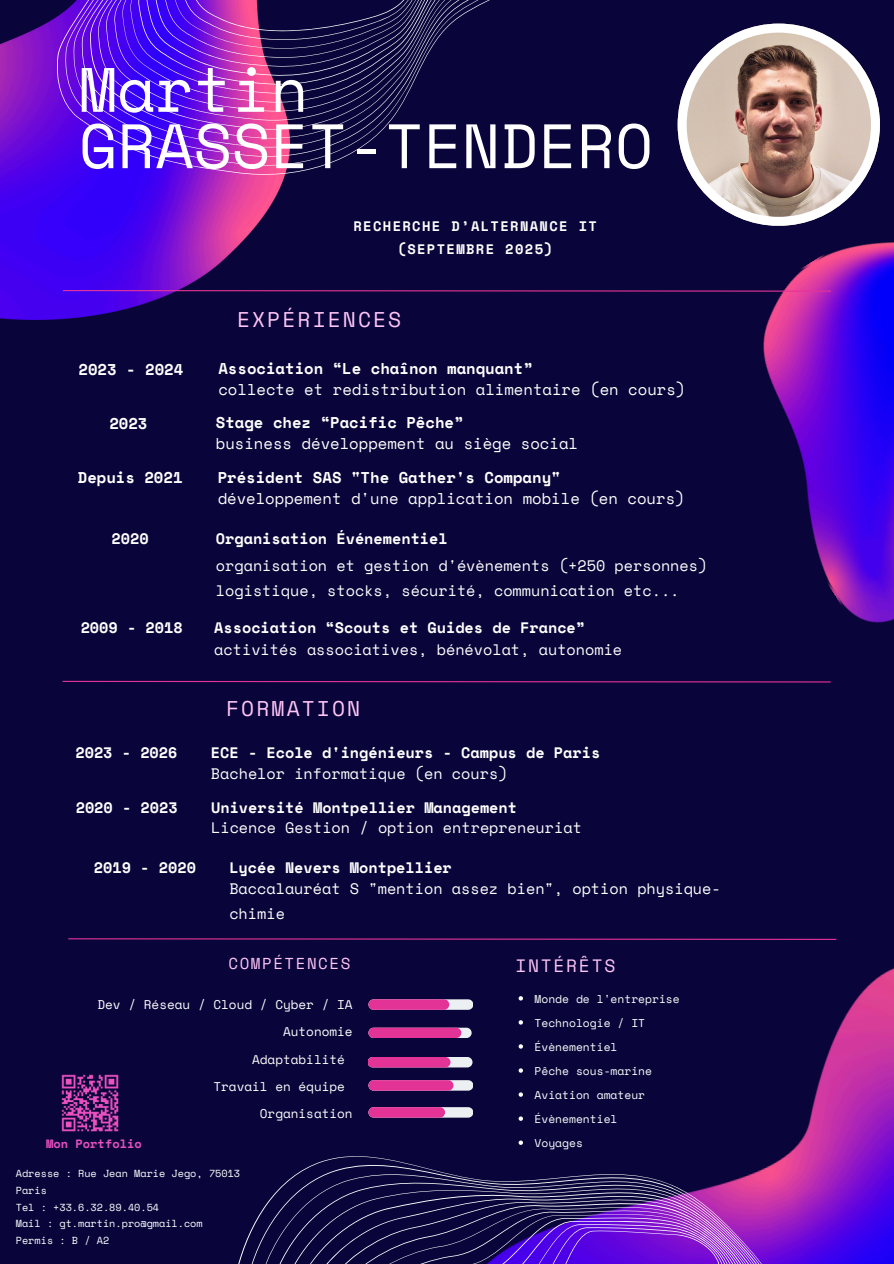
<style>
.page{position:relative;width:894px;height:1264px;background:#fff}
.page>*{position:absolute;margin:0;border:0;box-sizing:border-box;transform-origin:0 0}
.t1{font:62.55px/56.4px "Space Mono";color:#fff}
.t2{font:21.3px "Space Mono";letter-spacing:.1em;color:#ffc5f6}
.t3{font:17.85px "Space Mono";letter-spacing:.1em;color:#ffc5f6}
.t4{font:15.75px "Space Mono";letter-spacing:.1em;color:#ffc5f6}
.t5{font:15.6px "Space Mono";color:#fff}
.t6{font:700 15.6px "Space Mono";color:#fff}
.t7{font:15.15px/25.2px "Space Mono";color:#fff}
.t8{font:700 15.15px "Space Mono";color:#fff}
.t9{font:700 13.8px "Space Mono";letter-spacing:.1em;color:#fff}
.t10{font:12.6px "Space Mono";color:#fff}
.t11{font:700 12px "Space Mono";color:#ea50c1}
.t12{font:11.25px "Space Mono";color:#fff}
.t13{font:10.2px/17px "Space Mono";color:#fff}
</style>
<div class="page">
<div style="left:0;top:0;width:893px;height:1263px;background:#09053a"></div>
<img style="left:0;top:277px;width:201px;height:43px">
<img style="left:394px;top:968px;width:499px;height:295px">
<img style="left:763px;top:242px;width:130px;height:381px">
<svg style="left:0;top:0;width:490px;height:277px"></svg>
<svg style="left:238px;top:1038px;width:597px;height:225px"></svg>
<div style="left:368px;top:999px;width:105px;height:10px;background:#edf0f2;border-radius:5px"></div>
<div style="left:368px;top:999px;width:81px;height:10px;background:#e43397;border-radius:5px"></div>
<div style="left:368px;top:1027px;width:103px;height:11px;background:#edf0f2;border-radius:5px"></div>
<div style="left:368px;top:1027px;width:93px;height:11px;background:#e43397;border-radius:5px"></div>
<div style="left:367px;top:1056px;width:105px;height:11px;background:#edf0f2;border-radius:5px"></div>
<div style="left:367px;top:1056px;width:83px;height:11px;background:#e43397;border-radius:5px"></div>
<div style="left:368px;top:1080px;width:105px;height:10px;background:#edf0f2;border-radius:5px"></div>
<div style="left:368px;top:1080px;width:85px;height:10px;background:#e43397;border-radius:5px"></div>
<div style="left:368px;top:1107px;width:105px;height:10px;background:#edf0f2;border-radius:5px"></div>
<div style="left:368px;top:1107px;width:77px;height:10px;background:#e43397;border-radius:5px"></div>
<svg style="left:68px;top:938px;width:769px;height:2px;background:#841e6e"></svg>
<svg style="left:62px;top:680px;width:769px;height:3px"></svg>
<svg style="left:62px;top:289px;width:769px;height:3px"></svg>
<svg style="left:677px;top:24px;width:202px;height:202px"></svg>
<img style="left:61px;top:1074px;width:58px;height:58px">
<svg style="left:518px;top:996px;width:5px;height:4px"></svg>
<svg style="left:518px;top:1020px;width:5px;height:4px"></svg>
<svg style="left:518px;top:1044px;width:5px;height:4px"></svg>
<svg style="left:518px;top:1068px;width:5px;height:4px"></svg>
<svg style="left:518px;top:1092px;width:5px;height:4px"></svg>
<svg style="left:518px;top:1116px;width:5px;height:4px"></svg>
<svg style="left:518px;top:1140px;width:5px;height:4px"></svg>
<p class="t1" style="left:79px;top:60px;width:575px">Martin<br>GRASSET-TENDERO</p>
<h5 class="t9" style="left:353px;top:215px;width:245px">RECHERCHE D’ALTERNANCE IT</h5>
<h5 class="t9" style="left:397px;top:238px;width:157px">(SEPTEMBRE 2025)</h5>
<h6 class="t2" style="left:237px;top:303px;width:166px">EXPÉRIENCES</h6>
<p class="t6" style="left:79px;top:357px;width:106px">2023 - 2024</p>
<p class="t6" style="left:218px;top:357px;width:316px">Association “Le chaînon manquant”</p>
<p class="t5" style="left:218px;top:377px;width:468px">collecte et redistribution alimentaire (en cours)</p>
<p class="t6" style="left:109px;top:411px;width:40px">2023</p>
<p class="t6" style="left:216px;top:410px;width:249px">Stage chez “Pacific Pêche”</p>
<p class="t5" style="left:216px;top:431px;width:363px">business développement au siège social</p>
<h6 class="t6" style="left:78px;top:466px;width:106px">Depuis 2021</h6>
<p class="t6" style="left:217px;top:465px;width:344px">Président SAS "The Gather's Company"</p>
<h2 class="t5" style="left:217px;top:486px;width:468px">développement d'une application mobile (en cours)</h2>
<p class="t8" style="left:111px;top:527px;width:39px">2020</p>
<p class="t8" style="left:216px;top:527px;width:233px">Organisation Événementiel</p>
<p class="t7" style="left:216px;top:552px;width:492px">organisation et gestion d'évènements (+250 personnes) logistique, stocks, sécurité , communication etc...</p>
<h2 class="t8" style="left:81px;top:616px;width:103px">2009 - 2018</h2>
<h5 class="t8" style="left:214px;top:616px;width:372px">Association “Scouts et Guides de France”</h5>
<h5 class="t7" style="left:214px;top:636px;width:409px">activités associatives, bénévolat, autonomie</h5>
<h5 class="t2" style="left:226px;top:692px;width:135px">FORMATION</h5>
<p class="t8" style="left:75px;top:741px;width:103px">2023 - 2026</p>
<p class="t8" style="left:211px;top:741px;width:391px">ECE - Ecole d'ingénieurs - Campus de Paris</p>
<h4 class="t7" style="left:211px;top:760px;width:298px">Bachelor informatique (en cours)</h4>
<h5 class="t8" style="left:76px;top:796px;width:103px">2020 - 2023</h5>
<h5 class="t8" style="left:211px;top:795px;width:307px">Université Montpellier Management</h5>
<h6 class="t7" style="left:211px;top:814px;width:372px">Licence Gestion / option entrepreneuriat</h6>
<h6 class="t8" style="left:94px;top:856px;width:103px">2019 - 2020</h6>
<h5 class="t8" style="left:229px;top:856px;width:224px">Lycée Nevers Montpellier</h5>
<h5 class="t7" style="left:229px;top:875px;width:492px">Baccalauréat S "mention assez bien", option physique&shy;chimie</h5>
<h5 class="t4" style="left:228px;top:951px;width:123px">COMPÉTENCES</h5>
<h5 class="t3" style="left:515px;top:952px;width:101px">INTÉRÊTS</h5>
<h6 class="t10" style="left:97px;top:994px;width:257px">Dev / Réseau / Cloud / Cyber / IA</h6>
<h5 class="t10" style="left:283px;top:1022px;width:71px">Autonomie</h5>
<h5 class="t10" style="left:252px;top:1049px;width:94px">Adaptabilité</h5>
<h6 class="t10" style="left:213px;top:1076px;width:133px">Travail en équipe</h6>
<p class="t10" style="left:260px;top:1104px;width:94px">Organisation</p>
<p class="t12" style="left:534px;top:990px;width:147px">Monde de l'entreprise</p>
<h3 class="t12" style="left:534px;top:1014px;width:112px">Technologie / IT</h3>
<p class="t12" style="left:534px;top:1038px;width:84px">Évènementiel</p>
<p class="t12" style="left:534px;top:1062px;width:119px">Pêche sous-marine</p>
<p class="t12" style="left:534px;top:1086px;width:112px">Aviation amateur</p>
<p class="t12" style="left:534px;top:1110px;width:84px">Évènementiel</p>
<p class="t12" style="left:534px;top:1134px;width:50px">Voyages</p>
<p class="t11" style="left:46px;top:1134px;width:97px">Mon Portfolio</p>
<h5 class="t13" style="left:16px;top:1164px;width:226px">Adresse : Rue Jean Marie Jego, 75013<br>Paris</h5>
<h6 class="t13" style="left:16px;top:1198px;width:145px">Tel : +33.6.32.89.40.54</h6>
<h5 class="t13" style="left:16px;top:1215px;width:188px">Mail : gt.martin.pro@gmail.com</h5>
<h5 class="t13" style="left:16px;top:1231px;width:95px">Permis : B / A2</h5>
</div>
